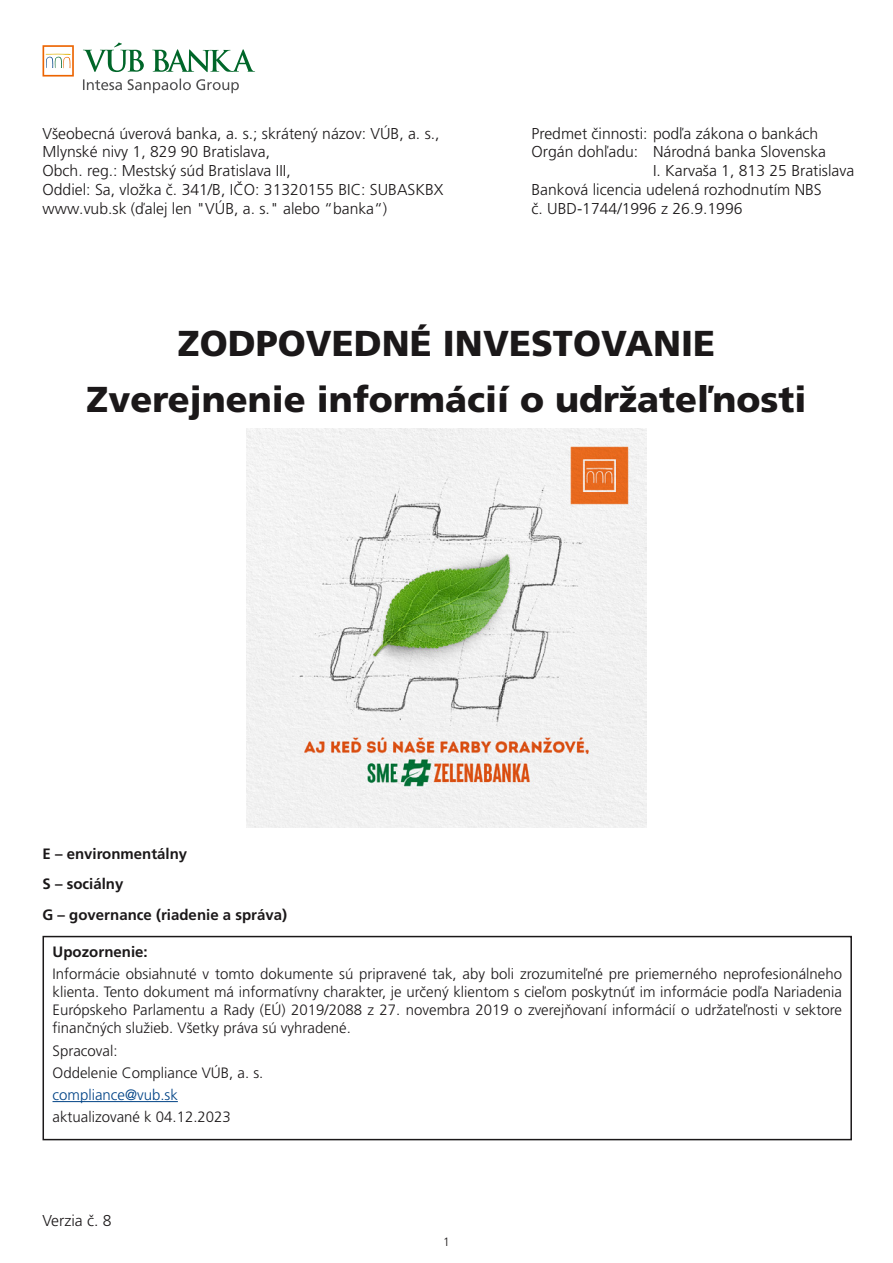
<style>
.page{position:relative;width:893px;height:1263px;background:#fff}
.page>*{position:absolute;margin:0;border:0;box-sizing:border-box;transform-origin:0 0}
.t1{font:900 36px/55.9px "Frutiger LT Com";color:#1b1819;text-align:center}
.t2{font:300 15.75px/18.9px "Frutiger LT Pro";color:#1b1819}
.t3{font:300 15px/18px "Frutiger LT Pro";color:#1b1819;text-align:justify}
.t4{font:700 15px/30.8px "Frutiger LT Pro";color:#1b1819}
.t5{font:300 15px "Frutiger LT Pro";color:#004386}
.t6{font:300 12px "Frutiger LT Pro";color:#1b1819}
</style>
<div class="page">
<img style="left:247px;top:428px;width:399px;height:400px">
<hr style="left:53px;top:1101px;width:125px;height:1px;background:#004386">
<div style="left:43px;top:936px;width:809px;height:204px;border:2px solid #1b1819"></div>
<svg style="left:43px;top:45px;width:31px;height:32px"></svg>
<svg style="left:152px;top:49px;width:103px;height:23px"></svg>
<svg style="left:83px;top:43px;width:61px;height:29px"></svg>
<svg style="left:83px;top:79px;width:156px;height:14px"></svg>
<p class="t2" style="left:43px;top:124px;width:402px">Všeobecná úverová banka, a. s.; skrátený názov: VÚB, a. s., Mlynské nivy 1, 829 90 Bratislava,<br>Obch. reg.: Mestský súd Bratislava III,<br>Oddiel: Sa, vložka č. 341/B, IČO: 31320155 BIC: SUBASKBX www.vub.sk (ďalej len "VÚB, a. s." alebo “banka“)</p>
<p class="t2" style="left:531px;top:124px;width:288px">Predmet činnosti: podľa zákona o bankách</p>
<p class="t2" style="left:531px;top:143px;width:296px">Orgán dohľadu: Národná banka Slovenska</p>
<p class="t2" style="left:653px;top:162px;width:203px">I. Karvaša 1, 813 25 Bratislava</p>
<p class="t2" style="left:531px;top:180px;width:292px">Banková licencia udelená rozhodnutím NBS</p>
<p class="t2" style="left:531px;top:199px;width:213px">č. UBD-1744/1996 z 26.9.1996</p>
<h1 class="t1" style="left:87px;top:316px;width:721px">ZODPOVEDNÉ INVESTOVANIE<br>Zverejnenie informácií o udržateľnosti</h1>
<p class="t4" style="left:43px;top:838px;width:246px">E – environmentálny<br>S – sociálny<br>G – governance (riadenie a správa)</p>
<p class="t4" style="left:53px;top:936px;width:97px">Upozornenie:</p>
<p class="t3" style="left:53px;top:965px;width:791px">Informácie obsiahnuté v tomto dokumente sú pripravené tak, aby boli zrozumiteľné pre priemerného neprofesionálneho klienta. Tento dokument má informatívny charakter, je určený klientom s cieľom poskytnúť im informácie podľa Nariadenia Európskeho Parlamentu a Rady (EÚ) 2019/2088 z 27. novembra 2019 o zverejňovaní informácií o udržateľnosti v sektore finančných služieb. Všetky práva sú vyhradené.</p>
<p class="t3" style="left:53px;top:1039px;width:212px;line-height:22.2px">Spracoval:<br>Oddelenie Compliance VÚB, a. s.</p>
<p class="t5" style="left:53px;top:1086px;width:127px">compliance@vub.sk</p>
<p class="t3" style="left:53px;top:1108px;width:180px">aktualizované k 04.12.2023</p>
<p class="t2" style="left:43px;top:1211px;width:71px">Verzia č. 8</p>
<p class="t6" style="left:443px;top:1235px;width:8px">1</p>
</div>
